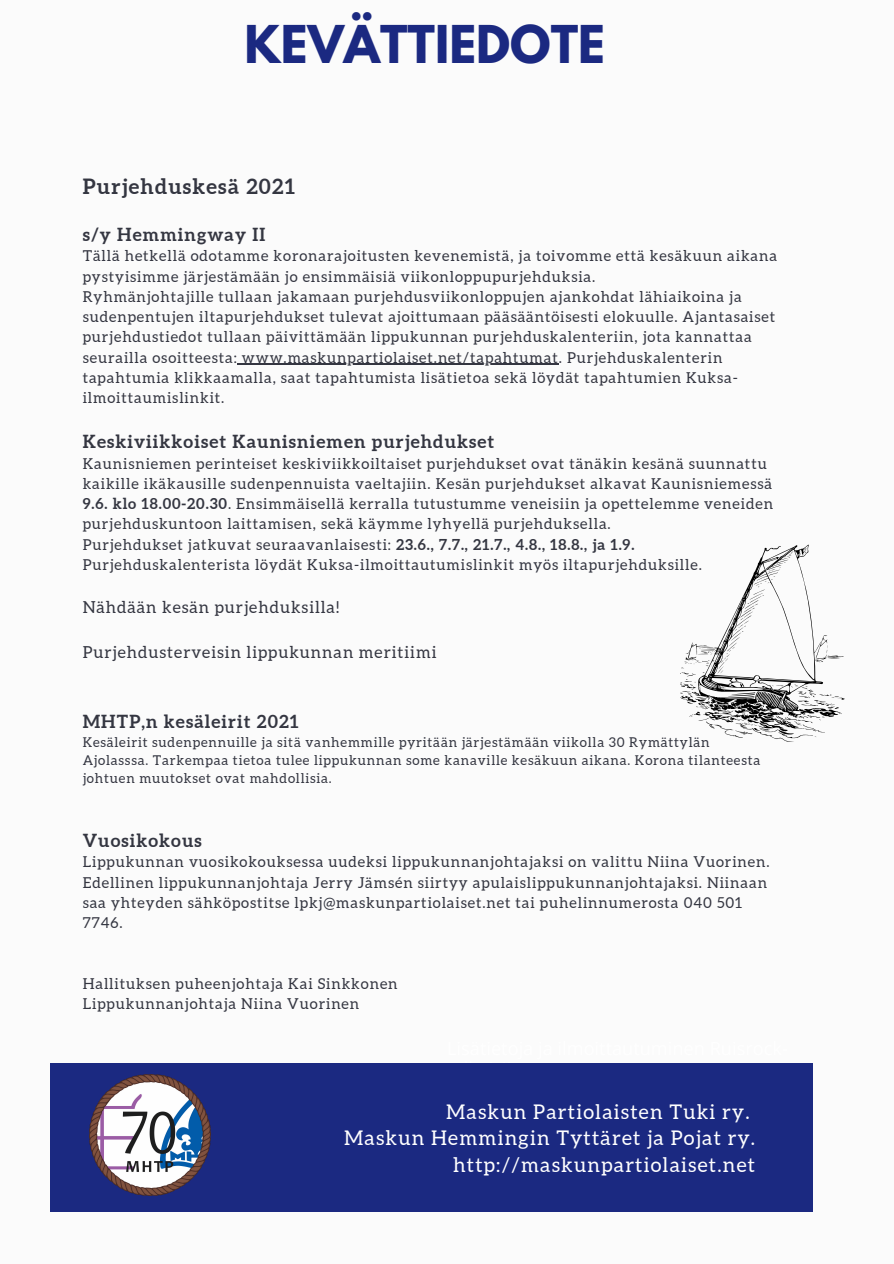
<style>
.page{position:relative;width:894px;height:1264px;background:#fff}
.page>*{position:absolute;margin:0;border:0;box-sizing:border-box;transform-origin:0 0}
.t1{font:700 46.2px "League Spartan";color:#1b2981}
.t2{font:700 21px "Aleo";letter-spacing:.06em;color:#343641}
.t3{font:20.25px "Aleo";letter-spacing:.06em;color:#fff}
.t4{font:18.15px "Open Sans";color:#fff}
.t5{font:700 18px "Aleo";letter-spacing:.06em;color:#343641}
.t6{font:16.5px "Aleo";letter-spacing:.06em;color:#343641}
.t7{font:15px/20.2px "Aleo";letter-spacing:.06em;color:#343641}
.t8{font:13.5px/18px "Aleo";letter-spacing:.06em;color:#343641}
.s1{font-weight:700}
</style>
<div class="page">
<div style="left:0;top:0;width:893px;height:1263px;background:#fbfbfb"></div>
<div style="left:50px;top:1063px;width:762px;height:149px;background:#1b2981"></div>
<hr style="left:237px;top:364px;width:321px;height:1px;background:#343641">
<img style="left:89px;top:1074px;width:121px;height:121px">
<svg style="left:680px;top:544px;width:164px;height:198px"></svg>
<p class="t1" style="left:244px;top:21px;width:362px">KEVÄTTIEDOTE</p>
<p class="t2" style="left:83px;top:174px;width:214px">Purjehduskesä 2021</p>
<p class="t5" style="left:83px;top:224px;width:184px">s/y Hemmingway II</p>
<p class="t7" style="left:83px;top:246px;width:695px">Tällä hetkellä odotamme koronarajoitusten kevenemistä, ja toivomme että kesäkuun aikana pystyisimme järjestämään jo ensimmäisiä viikonloppupurjehduksia.</p>
<p class="t7" style="left:83px;top:286px;width:694px">Ryhmänjohtajille tullaan jakamaan purjehdusviikonloppujen ajankohdat lähiaikoina ja sudenpentujen iltapurjehdukset tulevat ajoittumaan pääsääntöisesti elokuulle. Ajantasaiset purjehdustiedot tullaan päivittämään lippukunnan purjehduskalenteriin, jota kannattaa seurailla osoitteesta: www.maskunpartiolaiset.net/tapahtumat. Purjehduskalenterin tapahtumia klikkaamalla, saat tapahtumista lisätietoa sekä löydät tapahtumien Kuksa&shy;ilmoittaumislinkit.</p>
<p class="t5" style="left:83px;top:431px;width:413px">Keskiviikkoiset Kaunisniemen purjehdukset</p>
<p class="t7" style="left:83px;top:453px;width:691px">Kaunisniemen perinteiset keskiviikkoiltaiset purjehdukset ovat tänäkin kesänä suunnattu kaikille ikäkausille sudenpennuista vaeltajiin. Kesän purjehdukset alkavat Kaunisniemessä <span class="s1">9.6. klo 18.00-20.30</span>. Ensimmäisellä kerralla tutustumme veneisiin ja opettelemme veneiden purjehduskuntoon laittamisen, sekä käymme lyhyellä purjehduksella.</p>
<p class="t7" style="left:83px;top:534px;width:620px">Purjehdukset jatkuvat seuraavanlaisesti: <span class="s1">23.6., 7.7., 21.7., 4.8., 18.8., ja 1.9.<br></span>Purjehduskalenterista löydät Kuksa-ilmoittautumislinkit myös iltapurjehduksille.</p>
<p class="t6" style="left:83px;top:597px;width:258px">Nähdään kesän purjehduksilla!</p>
<p class="t6" style="left:83px;top:642px;width:355px">Purjehdusterveisin lippukunnan meritiimi</p>
<p class="t5" style="left:83px;top:710px;width:217px">MHTP,n kesäleirit 2021</p>
<p class="t8" style="left:83px;top:733px;width:679px">Kesäleirit sudenpennuille ja sitä vanhemmille pyritään järjestämään viikolla 30 Rymättylän<br>Ajolasssa. Tarkempaa tietoa tulee lippukunnan some kanaville kesäkuun aikana. Korona tilanteesta johtuen muutokset ovat mahdollisia.</p>
<p class="t5" style="left:83px;top:830px;width:120px">Vuosikokous</p>
<p class="t7" style="left:83px;top:851px;width:688px">Lippukunnan vuosikokouksessa uudeksi lippukunnanjohtajaksi on valittu Niina Vuorinen.<br>Edellinen lippukunnanjohtaja Jerry Jämsén siirtyy apulaislippukunnanjohtajaksi. Niinaan saa yhteyden sähköpostitse lpkj@maskunpartiolaiset.net tai puhelinnumerosta 040 501<br>7746.</p>
<p class="t7" style="left:83px;top:973px;width:316px">Hallituksen puheenjohtaja Kai Sinkkonen</p>
<p class="t7" style="left:83px;top:993px;width:278px">Lippukunnanjohtaja Niina Vuorinen</p>
<p class="t4" style="left:447px;top:1094px;width:246px">Maskun Partiolaisten Tuki ry.</p>
<p class="t4" style="left:447px;top:1134px;width:250px">http://maskunpartiolaiset.net</p>
<p class="t3" style="left:446px;top:1099px;width:305px">Maskun Partiolaisten Tuki ry.</p>
<p class="t3" style="left:344px;top:1126px;width:412px">Maskun Hemmingin Tyttäret ja Pojat ry.</p>
<p class="t3" style="left:453px;top:1153px;width:303px">http://maskunpartiolaiset.net</p>
</div>
